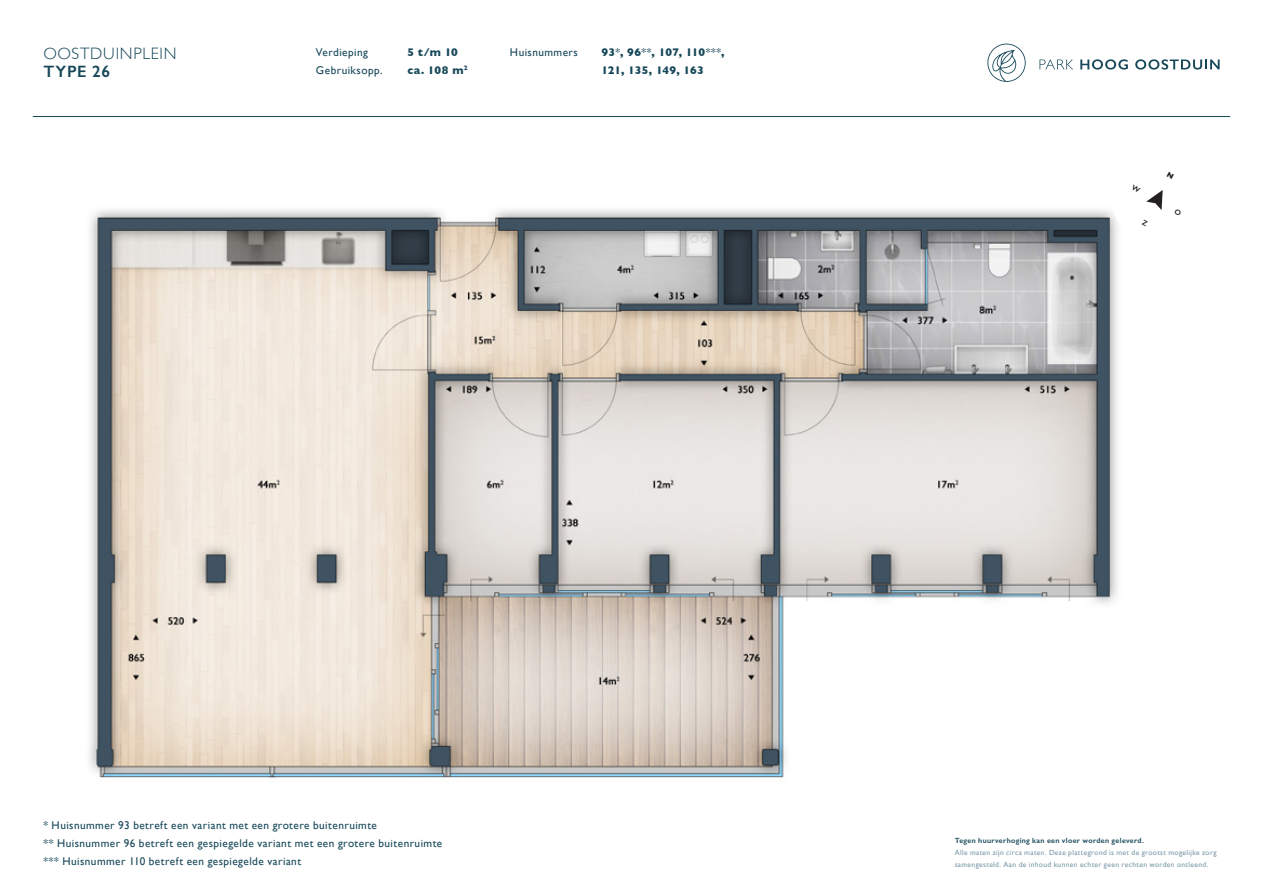
<style>
.page{position:relative;width:1263px;height:893px;background:#fff}
.page>*{position:absolute;margin:0;border:0;box-sizing:border-box;transform-origin:0 0}
.pagina_aanduiding_en{font:300 16.5px "Gill Sans";letter-spacing:.045em;color:#174859}
.pagina_aanduiding{font:600 16.5px "Gill Sans";letter-spacing:.035em;color:#174859}
.Subtitel{font:11.25px "Gill Sans";letter-spacing:.04em;color:#174859}
.Subtitel-2{font:700 11.25px/18px "Gill Sans";letter-spacing:-.005em;color:#174859}
.t1{font:7.5px/12px "Gill Sans";letter-spacing:.045em;color:#7b99a9}
.t2{font:600 7.5px "Gill Sans";letter-spacing:.045em;color:#174859}
.s1{font-weight:400}
</style>
<div class="page">
<img style="left:89px;top:210px;width:1029px;height:569px">
<svg style="left:1039px;top:59px;width:34px;height:10px"></svg>
<svg style="left:1080px;top:59px;width:48px;height:11px"></svg>
<svg style="left:1135px;top:59px;width:84px;height:11px"></svg>
<svg style="left:987px;top:44px;width:39px;height:38px"></svg>
<hr style="left:33px;top:116px;width:1197px;height:1px;background:#174859">
<div style="left:1112px;top:154px;width:91px;height:91px;background:#fff;border-radius:50%"></div>
<svg style="left:1146px;top:190px;width:17px;height:20px"></svg>
<p class="pagina_aanduiding_en" style="left:43px;top:41px;width:135px">OOSTDUINPLEIN</p>
<p class="pagina_aanduiding" style="left:43px;top:62px;width:68px">TYPE 26</p>
<p class="Subtitel" style="left:316px;top:45px;width:54px">Verdieping</p>
<p class="Subtitel-2" style="left:407px;top:43px;width:52px">5 t/m 10</p>
<p class="Subtitel" style="left:316px;top:63px;width:68px">Gebruiksopp.</p>
<p class="Subtitel-2" style="left:407px;top:61px;width:62px">ca. 108 m<sup>2</sup></p>
<p class="Subtitel" style="left:510px;top:45px;width:69px">Huisnummers</p>
<p class="Subtitel-2" style="left:601px;top:43px;width:125px">93<span class="s1">*</span>, 96<span class="s1">**</span>, 107, 110<span class="s1">***</span>,<br>121, 135, 149, 163</p>
<p class="Subtitel" style="left:43px;top:818px;width:335px">* Huisnummer 93 betreft een variant met een grotere buitenruimte</p>
<p class="Subtitel" style="left:43px;top:836px;width:400px">** Huisnummer 96 betreft een gespiegelde variant met een grotere buitenruimte</p>
<p class="Subtitel" style="left:43px;top:854px;width:259px">*** Huisnummer 110 betreft een gespiegelde variant</p>
<p class="t2" style="left:955px;top:836px;width:191px">Tegen huurverhoging kan een vloer worden geleverd.</p>
<p class="t1" style="left:955px;top:847px;width:263px">Alle maten zijn circa maten. Deze plattegrond is met de grootst mogelijke zorg samengesteld. Aan de inhoud kunnen echter geen rechten worden ontleend.</p>
</div>
